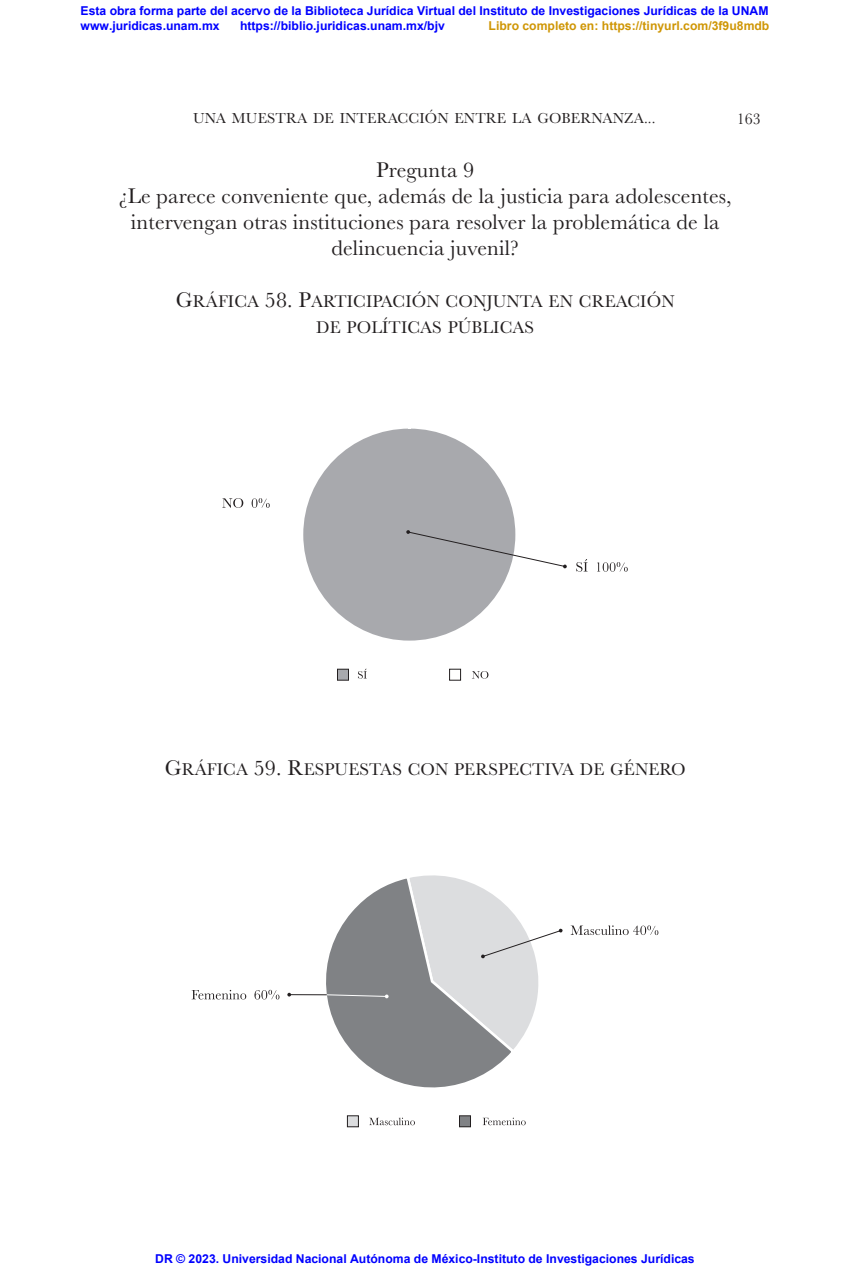
<style>
.page{position:relative;width:850px;height:1275px;background:#fff}
.page>*{position:absolute;margin:0;border:0;box-sizing:border-box;transform-origin:0 0}
.tabla{font:22px/26px "Baskerville";letter-spacing:.005em;color:#231f20;text-align:center}
.tabla-2{font:17.6px/26px "Baskerville SC800";letter-spacing:.01em;color:#231f20;text-align:center}
.t1{font:16px "Baskerville";color:#231f20}
.t2{font:15px "Baskerville";letter-spacing:.005em;color:#231f20}
.t3{font:700 12.2px/14.6px "Arial";color:#00f}
.t4{font:700 12.2px "Arial";color:#cf9605}
.s1{font-size:22px}
</style>
<div class="page">
<div style="left:302px;top:427px;width:214px;height:215px;background:#a8a9ad;border-radius:107px"></div>
<div style="left:337px;top:669px;width:11px;height:11px;background:#a8a9ad"></div>
<div style="left:337px;top:669px;width:11px;height:11px;border:1px solid #231f20"></div>
<svg style="left:358px;top:668px;width:9px;height:10px"></svg>
<div style="left:449px;top:669px;width:11px;height:11px;border:1px solid #231f20"></div>
<svg style="left:472px;top:671px;width:16px;height:7px"></svg>
<svg style="left:576px;top:559px;width:11px;height:13px"></svg>
<svg style="left:597px;top:562px;width:30px;height:10px"></svg>
<svg style="left:222px;top:498px;width:21px;height:10px"></svg>
<svg style="left:251px;top:498px;width:19px;height:10px"></svg>
<svg style="left:406px;top:530px;width:161px;height:38px"></svg>
<svg style="left:312px;top:879px;width:197px;height:209px"></svg>
<div style="left:347px;top:1115px;width:11px;height:11px;background:#dcdddf"></div>
<div style="left:347px;top:1115px;width:11px;height:12px;border:1px solid #231f20"></div>
<svg style="left:369px;top:1117px;width:46px;height:8px"></svg>
<div style="left:459px;top:1115px;width:11px;height:11px;background:#808285"></div>
<div style="left:459px;top:1115px;width:11px;height:12px;border:1px solid #231f20"></div>
<svg style="left:483px;top:1117px;width:42px;height:8px"></svg>
<svg style="left:191px;top:990px;width:55px;height:9px"></svg>
<svg style="left:254px;top:989px;width:25px;height:10px"></svg>
<svg style="left:570px;top:925px;width:88px;height:10px"></svg>
<svg style="left:404px;top:875px;width:158px;height:180px"></svg>
<hr style="left:289px;top:994px;width:38px;height:1px;background:#231f20">
<svg style="left:287px;top:992px;width:4px;height:4px"></svg>
<svg style="left:326px;top:994px;width:62px;height:4px"></svg>
<p class="t3" style="left:81px;top:4px;width:689px">Esta obra forma parte del acervo de la Biblioteca Jurídica Virtual del Instituto de Investigaciones Jurídicas de la UNAM www.juridicas.unam.mx</p>
<p class="t3" style="left:240px;top:18px;width:206px">https://biblio.juridicas.unam.mx/bjv</p>
<p class="t4" style="left:488px;top:17px;width:282px">Libro completo en: https://tinyurl.com/3f9u8mdb</p>
<p class="t2" style="left:193px;top:108px;width:463px">UNA MUESTRA DE INTERACCIÓN ENTRE LA GOBERNANZA...</p>
<h3 class="t1" style="left:736px;top:108px;width:25px">163</h3>
<p class="tabla" style="left:376px;top:157px;width:99px">Pregunta 9</p>
<p class="tabla" style="left:119px;top:183px;width:614px">¿Le parece conveniente que, además de la justicia para adolescentes, intervengan otras instituciones para resolver la problemática de la delincuencia juvenil?</p>
<p class="tabla-2" style="left:176px;top:289px;width:500px"><span class="s1">G</span>RÁFICA <span class="s1">58. P</span>ARTICIPACIÓN CONJUNTA EN CREACIÓN<br>DE POLÍTICAS PÚBLICAS</p>
<p class="tabla-2" style="left:165px;top:757px;width:522px"><span class="s1">G</span>RÁFICA <span class="s1">59. R</span>ESPUESTAS CON PERSPECTIVA DE GÉNERO</p>
<p class="t3" style="left:155px;top:1251px;width:541px">DR © 2023. Universidad Nacional Autónoma de México-Instituto de Investigaciones Jurídicas</p>
</div>
